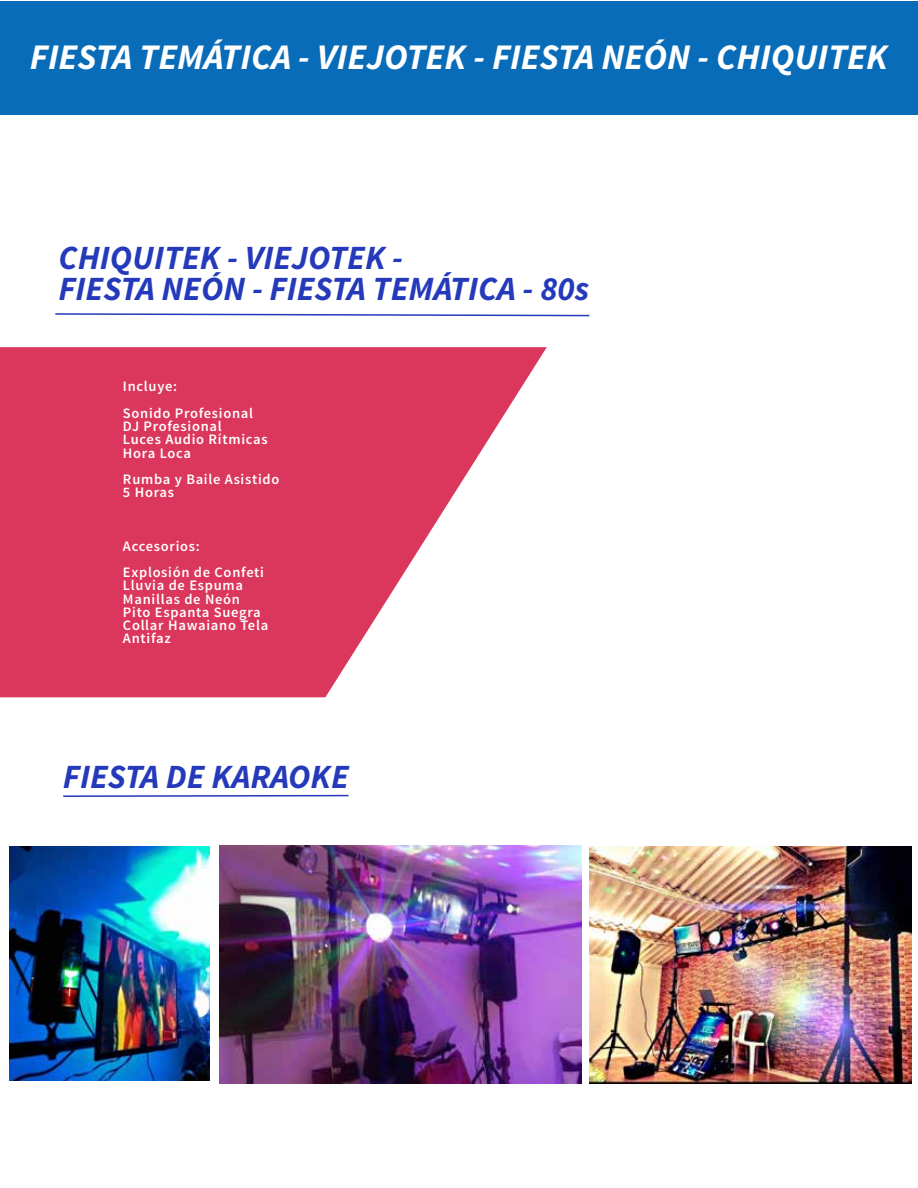
<style>
.page{position:relative;width:918px;height:1188px;background:#fff}
.page>*{position:absolute;margin:0;border:0;box-sizing:border-box;transform-origin:0 0}
.t1{font:italic 700 36px "Source Sans Pro";color:#fff}
.t2{font:italic 700 33.9px/30.9px "Source Sans Pro";color:#243aba}
.t3{font:600 14.55px/13.4px "Source Sans Pro";letter-spacing:.05em;color:#fff}
</style>
<div class="page">
<div style="left:0;top:2px;width:918px;height:113px;background:#096cb9"></div>
<img style="left:590px;top:846px;width:322px;height:238px">
<img style="left:220px;top:846px;width:361px;height:238px">
<img style="left:9px;top:846px;width:200px;height:234px">
<svg style="left:0;top:347px;width:547px;height:350px;fill:#db365b"></svg>
<svg style="left:55px;top:313px;width:535px;height:4px"></svg>
<svg style="left:63px;top:794px;width:286px;height:3px"></svg>
<h1 class="t1" style="left:30px;top:34px;width:860px">FIESTA TEMÁTICA - VIEJOTEK - FIESTA NEÓN - CHIQUITEK</h1>
<h2 class="t2" style="left:58px;top:243px;width:532px">CHIQUITEK - VIEJOTEK -<br>FIESTA NEÓN - FIESTA TEMÁTICA - 80s</h2>
<p class="t3" style="left:123px;top:373px;width:132px;line-height:26.5px">Incluye:<br>Sonido Profesional</p>
<p class="t3" style="left:123px;top:420px;width:146px">DJ Profesional<br>Luces Audio Rítmicas<br>Hora Loca</p>
<p class="t3" style="left:123px;top:473px;width:158px">Rumba y Baile Asistido<br>5 Horas</p>
<p class="t3" style="left:123px;top:533px;width:142px;line-height:26.5px">Accesorios:<br>Explosión de Confeti</p>
<p class="t3" style="left:123px;top:579px;width:147px">Lluvia de Espuma<br>Manillas de Neón<br>Pito Espanta Suegra<br>Collar Hawaiano Tela<br>Antifaz</p>
<h2 class="t2" style="left:63px;top:762px;width:288px">FIESTA DE KARAOKE</h2>
</div>
